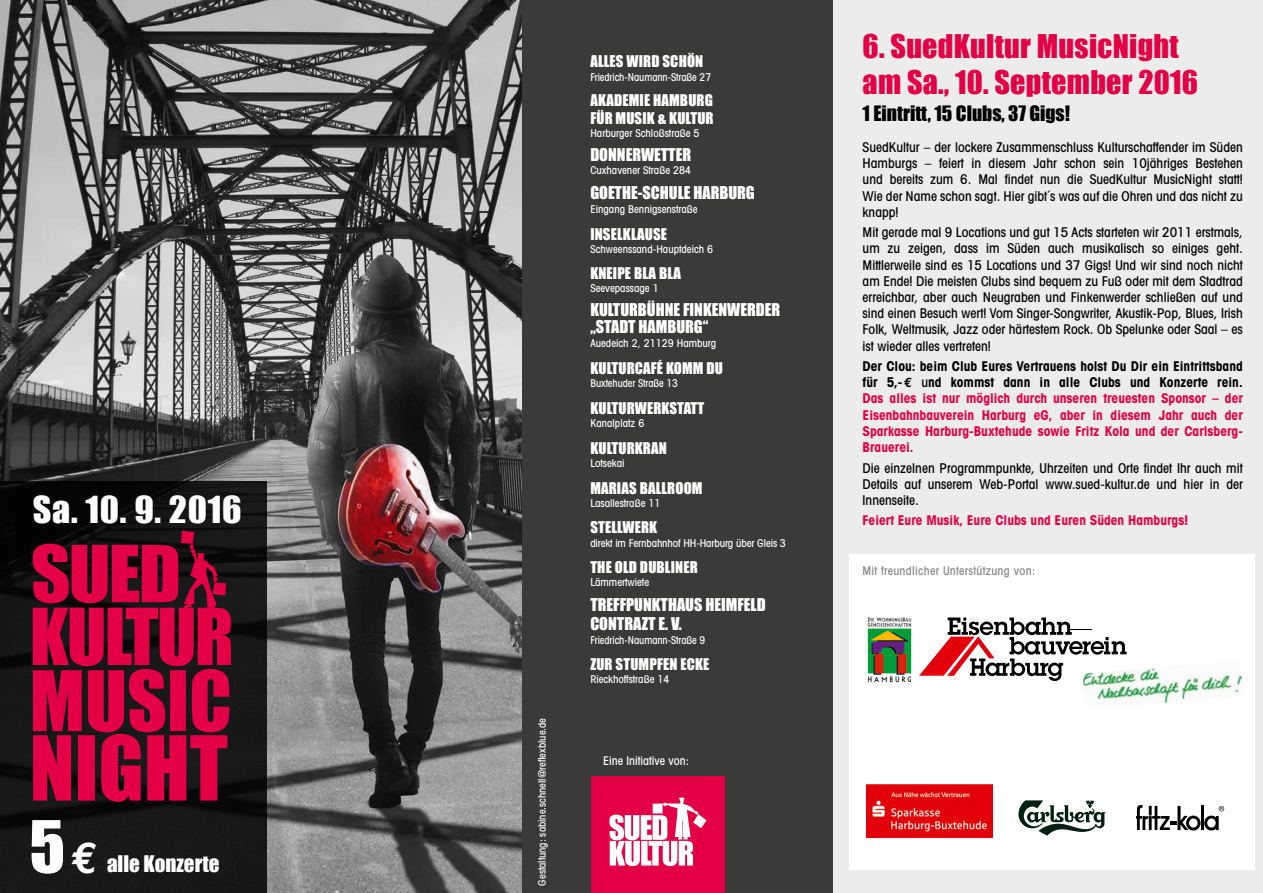
<style>
.page{position:relative;width:1263px;height:893px;background:#fff}
.page>*{position:absolute;margin:0;border:0;box-sizing:border-box;transform-origin:0 0}
.t1{font:66.45px "Impact";color:#fff}
.t2{font:34.2px "Impact";letter-spacing:.02em;color:#fff;scale:1.05 1}
.t3{font:30px/36px "Impact";letter-spacing:.01em;color:#e40044}
.t4{font:21px "Impact";color:#fff}
.t5{font:19.5px "Impact";color:#000}
.t6{font:16.2px/17.7px "Impact";color:#fff}
.t7{font:14.85px/17.7px "Impact";letter-spacing:.01em;color:#fff}
.t8{font:500 condensed 13.5px/16.2px "Avant Garde";color:#000;text-align:justify}
.t9{font:700 condensed 13.5px/16.2px "Avant Garde";color:#e40044;text-align:justify}
.t10{font:500 condensed 12px "Avant Garde";letter-spacing:.025em;color:#868786}
.t11{font:500 condensed 12px "Avant Garde";color:#fff}
.t12{font:500 condensed 10.8px "Avant Garde";color:#fff}
.t13{font:500 condensed 10.8px "Avant Garde";color:#fff;scale:.96 1}
.t14{font:500 condensed 10.5px "Avant Garde";color:#fff}
.s1{font-family:"Euro Mono";font-weight:700;font-size:44.4px}
.s2{color:#000}
.s3{font-family:"Euro Mono";font-stretch:normal;color:#000}
.s4{font-weight:500;color:#000}
</style>
<div class="page">
<div style="left:519px;top:0;width:316px;height:893px;background:#3a3a39"></div>
<img style="left:0;top:0;width:522px;height:893px">
<svg style="left:0;top:481px;width:267px;height:412px;background:#121212"></svg>
<svg style="left:33px;top:531px;width:198px;height:271px;background:#990732"></svg>
<div style="left:591px;top:776px;width:134px;height:117px;background:#e40044"></div>
<svg style="left:609px;top:797px;width:97px;height:69px"></svg>
<div style="left:833px;top:0;width:430px;height:893px;background:#ececec"></div>
<div style="left:849px;top:554px;width:406px;height:316px;background:#fff"></div>
<img style="left:1083px;top:667px;width:159px;height:36px">
<img style="left:867px;top:617px;width:45px;height:66px">
<svg style="left:919px;top:617px;width:207px;height:64px"></svg>
<img style="left:867px;top:784px;width:126px;height:54px">
<svg style="left:1136px;top:805px;width:88px;height:25px"></svg>
<svg style="left:1018px;top:800px;width:87px;height:36px"></svg>
<h2 class="t2" style="left:33px;top:483px;width:200px">SA. 10. 9. 2016</h2>
<h1 class="t1" style="left:29px;top:795px;width:70px">5<span class="s1">-</span></h1>
<h3 class="t4" style="left:107px;top:848px;width:114px">ALLE KONZERTE</h3>
<p class="t14" style="left:535px;top:885px;width:169px;rotate:-90deg">Gestaltung: sabine.schnell@reflexblue.de</p>
<p class="t7" style="left:590px;top:52px;width:115px">ALLES WIRD SCHÖN</p>
<p class="t13" style="left:590px;top:70px;width:127px">Friedrich-Naumann-Straße 27</p>
<p class="t7" style="left:590px;top:91px;width:125px">AKADEMIE HAMBURG<br>FÜR MUSIK &amp; KULTUR</p>
<p class="t12" style="left:590px;top:127px;width:111px">Harburger Schloßstraße 5</p>
<p class="t6" style="left:590px;top:145px;width:102px">DONNERWETTER</p>
<p class="t12" style="left:590px;top:164px;width:102px">Cuxhavener Straße 284</p>
<p class="t6" style="left:590px;top:183px;width:166px">GOETHE-SCHULE HARBURG</p>
<p class="t12" style="left:590px;top:202px;width:109px">Eingang Bennigsenstraße</p>
<p class="t7" style="left:590px;top:224px;width:78px">INSELKLAUSE</p>
<p class="t12" style="left:590px;top:242px;width:124px">Schweenssand-Hauptdeich 6</p>
<p class="t7" style="left:590px;top:264px;width:92px">KNEIPE BLA BLA</p>
<p class="t12" style="left:590px;top:282px;width:70px">Seevepassage 1</p>
<p class="t6" style="left:590px;top:300px;width:191px">KULTURBÜHNE FINKENWERDER „STADT HAMBURG“</p>
<p class="t12" style="left:590px;top:336px;width:128px">Auedeich 2, 21129 Hamburg</p>
<p class="t7" style="left:590px;top:359px;width:134px">KULTURCAFÉ KOMM DU</p>
<p class="t13" style="left:590px;top:377px;width:93px">Buxtehuder Straße 13</p>
<p class="t7" style="left:590px;top:399px;width:116px">KULTURWERKSTATT</p>
<p class="t12" style="left:590px;top:417px;width:55px">Kanalplatz 6</p>
<p class="t7" style="left:590px;top:439px;width:78px">KULTURKRAN</p>
<p class="t12" style="left:590px;top:457px;width:36px">Lotsekai</p>
<p class="t7" style="left:590px;top:478px;width:114px">MARIAS BALLROOM</p>
<p class="t12" style="left:590px;top:496px;width:72px">Lasallestraße 11</p>
<p class="t7" style="left:590px;top:518px;width:68px">STELLWERK</p>
<p class="t12" style="left:590px;top:536px;width:197px">direkt im Fernbahnhof HH-Harburg über Gleis 3</p>
<p class="t7" style="left:590px;top:558px;width:109px">THE OLD DUBLINER</p>
<p class="t12" style="left:590px;top:576px;width:60px">Lämmertwiete</p>
<p class="t6" style="left:590px;top:594px;width:177px;line-height:19.2px">TREFFPUNKTHAUS HEIMFELD<br>CONTRAZT E. V.</p>
<p class="t13" style="left:590px;top:633px;width:121px">Friedrich-Naumann-Straße 9</p>
<p class="t7" style="left:590px;top:655px;width:121px">ZUR STUMPFEN ECKE</p>
<p class="t12" style="left:590px;top:673px;width:81px">Rieckhoffstraße 14</p>
<p class="t11" style="left:603px;top:753px;width:87px">Eine Initiative von:</p>
<h3 class="t3" style="left:862px;top:27px;width:337px">6. SUEDKULTUR MUSICNIGHT<br>AM SA., 10. SEPTEMBER 2016</h3>
<h3 class="t5" style="left:862px;top:98px;width:209px">1 EINTRITT, 15 CLUBS, 37 GIGS!</h3>
<p class="t8" style="left:862px;top:139px;width:382px">SuedKultur – der lockere Zusammenschluss Kulturschaffender im Süden Hamburgs – feiert in diesem Jahr schon sein 10jähriges Bestehen und bereits zum 6. Mal findet nun die SuedKultur MusicNight statt!<br>Wie der Name schon sagt. Hier gibt´s was auf die Ohren und das nicht zu knapp!</p>
<p class="t8" style="left:862px;top:224px;width:382px">Mit gerade mal 9 Locations und gut 15 Acts starteten wir 2011 erstmals, um zu zeigen, dass im Süden auch musikalisch so einiges geht.<br>Mittlerweile sind es 15 Locations und 37 Gigs! Und wir sind noch nicht am Ende! Die meisten Clubs sind bequem zu Fuß oder mit dem Stadtrad erreichbar, aber auch Neugraben und Finkenwerder schließen auf und sind einen Besuch wert! Vom Singer-Songwriter, Akustik-Pop, Blues, Irish Folk, Weltmusik, Jazz oder härtestem Rock. Ob Spelunke oder Saal – es ist wieder alles vertreten!</p>
<p class="t9" style="left:862px;top:358px;width:382px"><span class="s2">Der Clou: beim Club Eures Vertrauens holst Du Dir ein Eintrittsband für 5,-</span><span class="s3">€</span> <span class="s4">u</span><span class="s2">nd kommst dann in alle Clubs und Konzerte rein.<br></span>Das alles ist nur möglich durch unseren treuesten Sponsor – der Eisenbahnbauverein Harburg eG, aber in diesem Jahr auch der Sparkasse Harburg-Buxtehude sowie Fritz Kola und der Carlsberg-Brauerei.</p>
<p class="t8" style="left:862px;top:459px;width:382px">Die einzelnen Programmpunkte, Uhrzeiten und Orte findet Ihr auch mit Details auf unserem Web-Portal www.sued-kultur.de und hier in der Innenseite.</p>
<p class="t9" style="left:862px;top:512px;width:327px">Feiert Eure Musik, Eure Clubs und Euren Süden Hamburgs!</p>
<p class="t10" style="left:862px;top:563px;width:174px">Mit freundlicher Unterstützung von:</p>
</div>
